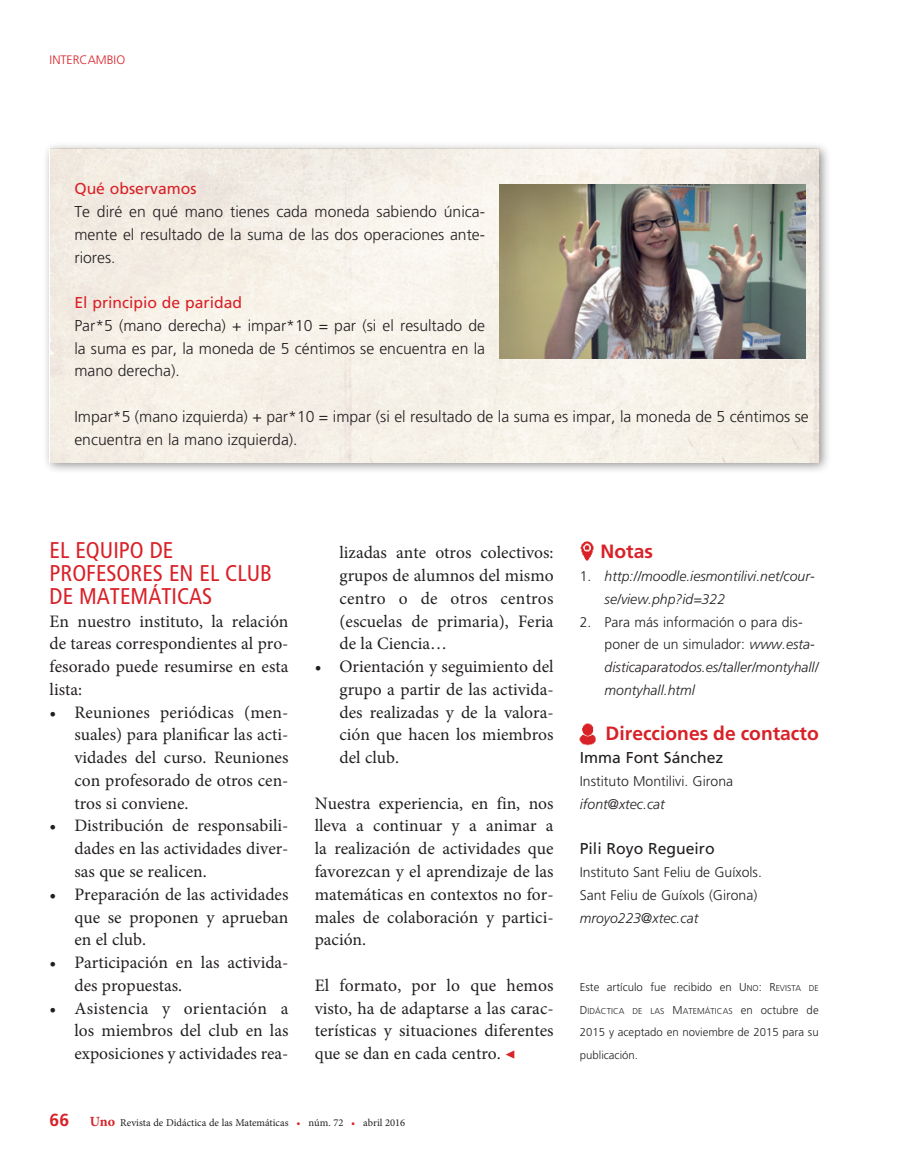
<style>
.page{position:relative;width:918px;height:1166px;background:#fff}
.page>*{position:absolute;margin:0;border:0;box-sizing:border-box;transform-origin:0 0}
.t1{font:condensed 22.75px/22.8px "Frutiger LT Std";color:#d92128}
.t2{font:700 19.25px "Frutiger LT Std";color:#d92128}
.t3{font:17.5px/22.8px "Minion Pro";color:#231f20;text-align:justify}
.t4{font:300 15.75px/22.8px "Frutiger LT Std";color:#231f20;text-align:justify}
.t5{font:15.75px "Frutiger LT Std";color:#d92128}
.t6{font:15.75px "Frutiger LT Std";color:#231f20}
.t7{font:italic 300 14px/22.8px "Frutiger LT Std";color:#231f20}
.t8{font:300 14px/22.8px "Frutiger LT Std";color:#231f20}
.t9{font:300 12.25px "Frutiger LT Std";color:#d92128}
.t10{font:300 11.38px/22.8px "Frutiger LT Std";color:#231f20}
.t11{font:10.5px "Minion Pro";color:#231f20}
.t12{font:300 8.58px "Frutiger LT Std";letter-spacing:.01em;color:#231f20}
.s1{color:#d92128}
.s2{font-family:"Frutiger LT Std";font-weight:700;font-size:17.5px;color:#d92128}
.s3{font-weight:700;font-size:14px;color:#d92128}
.s4{font-style:normal}
.s5{font-style:inherit}
.s6{font-size:8.58px}
.s7{font-size:11.38px}
</style>
<div class="page">
<img style="left:580px;top:541px;width:14px;height:19px">
<img style="left:580px;top:723px;width:16px;height:22px">
<div style="left:42px;top:141px;width:789px;height:334px;background:#231f20;opacity:.5"></div>
<img style="left:50px;top:149px;width:769px;height:314px">
<img style="left:500px;top:185px;width:305px;height:173px">
<p class="t9" style="left:50px;top:53px;width:77px">INTERCAMBIO</p>
<p class="t5" style="left:74px;top:180px;width:124px">Qué observamos</p>
<p class="t4" style="left:74px;top:200px;width:412px">Te diré en qué mano tienes cada moneda sabiendo única&shy;mente el resultado de la suma de las dos operaciones ante&shy;riores.</p>
<p class="t5" style="left:74px;top:293px;width:169px">El principio de paridad</p>
<p class="t4" style="left:74px;top:314px;width:412px">Par*5 (mano derecha) + impar*10 = par (si el resultado de la suma es par, la moneda de 5 céntimos se encuentra en la mano derecha).</p>
<p class="t4" style="left:74px;top:405px;width:736px">Impar*5 (mano izquierda) + par*10 = impar (si el resultado de la suma es impar, la moneda de 5 céntimos se encuentra en la mano izquierda).</p>
<h1 class="t1" style="left:50px;top:539px;width:224px">EL EQUIPO DE<br>PROFESORES EN EL CLUB<br>DE MATEMÁTICAS</h1>
<p class="t3" style="left:50px;top:610px;width:240px">En nuestro instituto, la relación de tareas correspondientes al pro&shy;fesorado puede resumirse en esta lista:</p>
<p class="t3" style="left:74px;top:701px;width:216px;text-indent:-25px">• Reuniones periódicas (men&shy;suales) para planificar las acti&shy;vidades del curso. Reuniones con profesorado de otros cen&shy;tros si conviene.</p>
<p class="t3" style="left:74px;top:814px;width:216px;text-indent:-25px">• Distribución de responsabili&shy;dades en las actividades diver&shy;sas que se realicen.</p>
<p class="t3" style="left:74px;top:883px;width:216px;text-indent:-25px">• Preparación de las actividades que se proponen y aprueban en el club.</p>
<p class="t3" style="left:74px;top:951px;width:216px;text-indent:-25px">• Participación en las activida&shy;des propuestas.</p>
<p class="t3" style="left:74px;top:996px;width:216px;text-indent:-25px">• Asistencia y orientación a los miembros del club en las exposiciones y actividades rea-</p>
<p class="t3" style="left:339px;top:541px;width:216px">lizadas ante otros colectivos: grupos de alumnos del mismo centro o de otros centros (escuelas de primaria), Feria de la Ciencia…</p>
<p class="t3" style="left:339px;top:655px;width:216px;text-indent:-25px">• Orientación y seguimiento del grupo a partir de las activida&shy;des realizadas y de la valora&shy;ción que hacen los miembros del club.</p>
<p class="t3" style="left:315px;top:792px;width:240px">Nuestra experiencia, en fin, nos lleva a continuar y a animar a la realización de actividades que favorezcan y el aprendizaje de las matemáticas en contextos no for&shy;males de colaboración y partici&shy;pación.</p>
<p class="t3" style="left:315px;top:974px;width:240px">El formato, por lo que hemos visto, ha de adaptarse a las carac&shy;terísticas y situaciones diferentes que se dan en cada centro. <span class="s1">◀</span></p>
<p class="t11" style="left:50px;top:1116px;width:357px"><span class="s2">66</span> <span class="s3">Uno</span> Revista de Didáctica de las Matemáticas <span class="s1">•</span> núm. 72 <span class="s1">•</span> abril 2016</p>
<p class="t2" style="left:600px;top:540px;width:54px">Notas</p>
<p class="t7" style="left:604px;top:565px;width:212px;text-indent:-25px"><span class="s4">1.</span> http://moodle.iesmontilivi.net/cour&shy;se/view.php?id=322</p>
<p class="t7" style="left:604px;top:611px;width:215px;text-indent:-25px"><span class="s4">2. Para más información o para dis&shy;poner de un simulador:</span> www.esta&shy;disticaparatodos.es/taller/montyhall/ montyhall.html</p>
<p class="t2" style="left:605px;top:722px;width:215px">Direcciones de contacto</p>
<p class="t6" style="left:580px;top:748px;width:145px">Imma Font Sánchez</p>
<p class="t8" style="left:580px;top:770px;width:155px">Instituto Montilivi. Girona</p>
<p class="t7" style="left:580px;top:793px;width:87px">ifont@xtec.cat</p>
<p class="t6" style="left:580px;top:839px;width:136px">Pili Royo Regueiro</p>
<p class="t8" style="left:580px;top:861px;width:184px">Instituto Sant Feliu de Guíxols.<br>Sant Feliu de Guíxols (Girona)</p>
<p class="t7" style="left:580px;top:906px;width:120px">mroyo223@xtec.cat</p>
<p class="t10" style="left:580px;top:975px;width:240px">Este artículo fue recibido en <span class="s5">U</span><span class="s6">NO</span><span class="s5">: R</span><span class="s6">EVISTA DE</span></p>
<p class="t12" style="left:580px;top:1006px;width:240px"><span class="s7">D</span> IDÁCTICA DE LAS <span class="s7">M</span>ATEMÁTICAS <span class="s7">en octubre de</span></p>
<p class="t10" style="left:580px;top:1021px;width:240px">2015 y aceptado en noviembre de 2015 para su publicación.</p>
</div>
